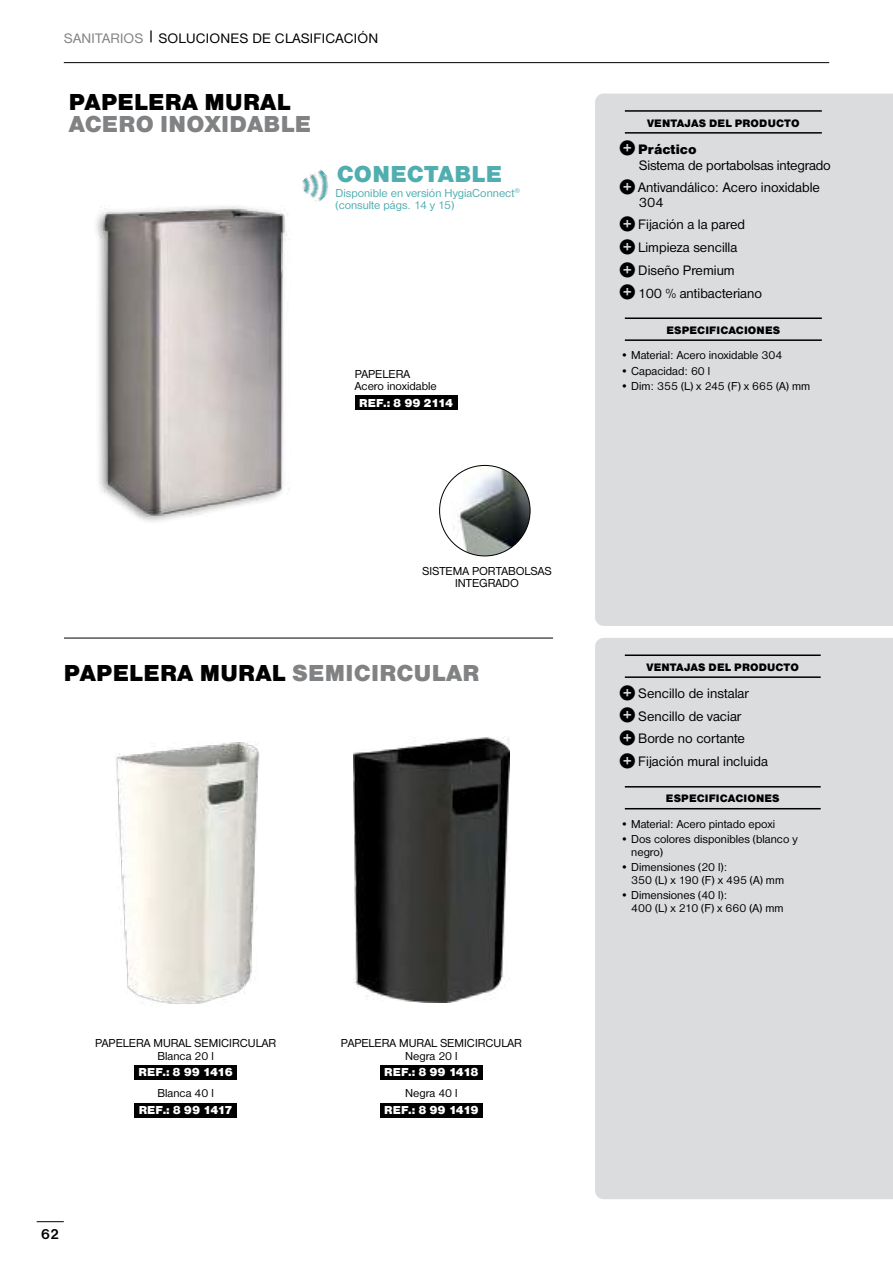
<style>
.page{position:relative;width:893px;height:1263px;background:#fff}
.page>*{position:absolute;margin:0;border:0;box-sizing:border-box;transform-origin:0 0}
.t1{font:24px "Nimbus Sans DOT Blac";letter-spacing:.015em;color:#000}
.t2{font:24px "Nimbus Sans DOT Blac";letter-spacing:.015em;color:#808284}
.t3{font:24px "Nimbus Sans DOT Blac";letter-spacing:.015em;color:#51aeb0}
.t4{font:700 15px "Nimbus Sans DOT";color:#000}
.t5{font:14.25px/22.8px "Nimbus Sans DOT";color:#000}
.t6{font:14.25px "Nimbus Sans DOT Blac";color:#000}
.t7{font:12px/12.3px "Nimbus Sans DOT";color:#000}
.t8{font:12px "Nimbus Sans DOT Blac";letter-spacing:-.025em;color:#fff}
.t9{font:12px/12px "Nimbus Sans DOT";color:#51aeb0}
.t10{font:11.25px "Nimbus Sans DOT Blac";letter-spacing:.015em;color:#000}
.s1{color:#808284}
.s2{font-family:"Pictos Loste";font-size:15px}
</style>
<div class="page">
<img style="left:116px;top:742px;width:144px;height:262px">
<img style="left:354px;top:736px;width:155px;height:266px">
<img style="left:96px;top:205px;width:194px;height:317px">
<hr style="left:64px;top:638px;width:489px;height:1px;background:#000">
<div style="left:134px;top:1065px;width:103px;height:15px;background:#000"></div>
<div style="left:134px;top:1102px;width:103px;height:15px;background:#000"></div>
<div style="left:380px;top:1065px;width:103px;height:15px;background:#000"></div>
<div style="left:380px;top:1102px;width:103px;height:15px;background:#000"></div>
<div style="left:595px;top:638px;width:298px;height:561px;background:#dbdcde"></div>
<hr style="left:625px;top:654px;width:196px;height:2px;background:#000">
<hr style="left:625px;top:676px;width:196px;height:2px;background:#000">
<hr style="left:625px;top:786px;width:196px;height:1px;background:#000">
<hr style="left:625px;top:808px;width:196px;height:1px;background:#000">
<div style="left:355px;top:395px;width:102px;height:15px;background:#000"></div>
<img style="left:302px;top:170px;width:26px;height:32px">
<img style="left:440px;top:465px;width:90px;height:91px;border-radius:45px">
<div style="left:595px;top:94px;width:298px;height:532px;background:#dbdcde"></div>
<hr style="left:625px;top:110px;width:197px;height:2px;background:#000">
<hr style="left:625px;top:132px;width:197px;height:2px;background:#000">
<hr style="left:625px;top:317px;width:197px;height:2px;background:#000">
<hr style="left:625px;top:339px;width:197px;height:2px;background:#000">
<svg style="left:37px;top:1221px;width:27px;height:1px"></svg>
<hr style="left:64px;top:62px;width:765px;height:1px;background:#000">
<p class="t5" style="left:64px;top:27px;width:316px"><span class="s1">SANITARIOS</span> | SOLUCIONES DE CLASIFICACIÓN</p>
<h1 class="t1" style="left:69px;top:88px;width:223px">PAPELERA MURAL</h1>
<h1 class="t2" style="left:69px;top:110px;width:244px">ACERO INOXIDABLE</h1>
<h1 class="t3" style="left:337px;top:160px;width:167px">CONECTABLE</h1>
<p class="t9" style="left:335px;top:188px;width:186px">Disponible en versión HygiaConnect<sup>® </sup>(consulte págs. 14 y 15)</p>
<p class="t7" style="left:355px;top:368px;width:83px">PAPELERA<br>Acero inoxidable</p>
<p class="t8" style="left:359px;top:396px;width:95px">REF.: 8 99 2114</p>
<p class="t7" style="left:422px;top:564px;width:131px;text-align:center">SISTEMA PORTABOLSAS<br>INTEGRADO</p>
<h1 class="t1" style="left:64px;top:659px;width:417px">PAPELERA MURAL <span class="s1">SEMICIRCULAR</span></h1>
<p class="t7" style="left:95px;top:1037px;width:182px;text-align:center">PAPELERA MURAL SEMICIRCULAR<br>Blanca 20 l</p>
<p class="t8" style="left:139px;top:1065px;width:96px">REF.: 8 99 1416</p>
<p class="t7" style="left:158px;top:1087px;width:58px">Blanca 40 l</p>
<p class="t8" style="left:139px;top:1103px;width:96px">REF.: 8 99 1417</p>
<p class="t4" style="left:41px;top:1226px;width:20px">62</p>
<p class="t7" style="left:341px;top:1037px;width:182px;text-align:center">PAPELERA MURAL SEMICIRCULAR<br>Negra 20 l</p>
<p class="t8" style="left:384px;top:1065px;width:96px">REF.: 8 99 1418</p>
<p class="t7" style="left:405px;top:1087px;width:54px">Negra 40 l</p>
<p class="t8" style="left:384px;top:1103px;width:96px">REF.: 8 99 1419</p>
<p class="t10" style="left:647px;top:116px;width:154px">VENTAJAS DEL PRODUCTO</p>
<p class="t6" style="left:621px;top:140px;width:77px"><span class="s2">R</span> Práctico</p>
<p class="t5" style="left:621px;top:154px;width:212px;text-indent:18px">Sistema de portabolsas integrado<br><span class="s2">R</span> Antivandálico: Acero inoxidable</p>
<p class="t5" style="left:621px;top:191px;width:143px;text-indent:18px">304<br><span class="s2">R</span> Fijación a la pared<br><span class="s2">R</span> Limpieza sencilla<br><span class="s2">R</span> Diseño Premium<br><span class="s2">R</span> 100 % antibacteriano</p>
<p class="t10" style="left:666px;top:324px;width:115px">ESPECIFICACIONES</p>
<p class="t7" style="left:621px;top:349px;width:163px">• Material: Acero inoxidable 304</p>
<p class="t7" style="left:621px;top:365px;width:91px">• Capacidad: 60 l</p>
<p class="t7" style="left:621px;top:380px;width:191px">• Dim: 355 (L) x 245 (F) x 665 (A) mm</p>
<p class="t10" style="left:646px;top:660px;width:154px">VENTAJAS DEL PRODUCTO</p>
<p class="t5" style="left:621px;top:682px;width:149px"><span class="s2">R</span> Sencillo de instalar<br><span class="s2">R</span> Sencillo de vaciar<br><span class="s2">R</span> Borde no cortante<br><span class="s2">R</span> Fijación mural incluida</p>
<p class="t10" style="left:666px;top:792px;width:115px">ESPECIFICACIONES</p>
<p class="t7" style="left:621px;top:817px;width:156px">• Material: Acero pintado epoxi</p>
<p class="t7" style="left:631px;top:833px;width:168px;text-indent:-11px">• Dos colores disponibles (blanco y negro)</p>
<p class="t7" style="left:631px;top:861px;width:154px;text-indent:-11px">• Dimensiones (20 l):<br>350 (L) x 190 (F) x 495 (A) mm</p>
<p class="t7" style="left:631px;top:889px;width:154px;text-indent:-11px">• Dimensiones (40 l):<br>400 (L) x 210 (F) x 660 (A) mm</p>
</div>
